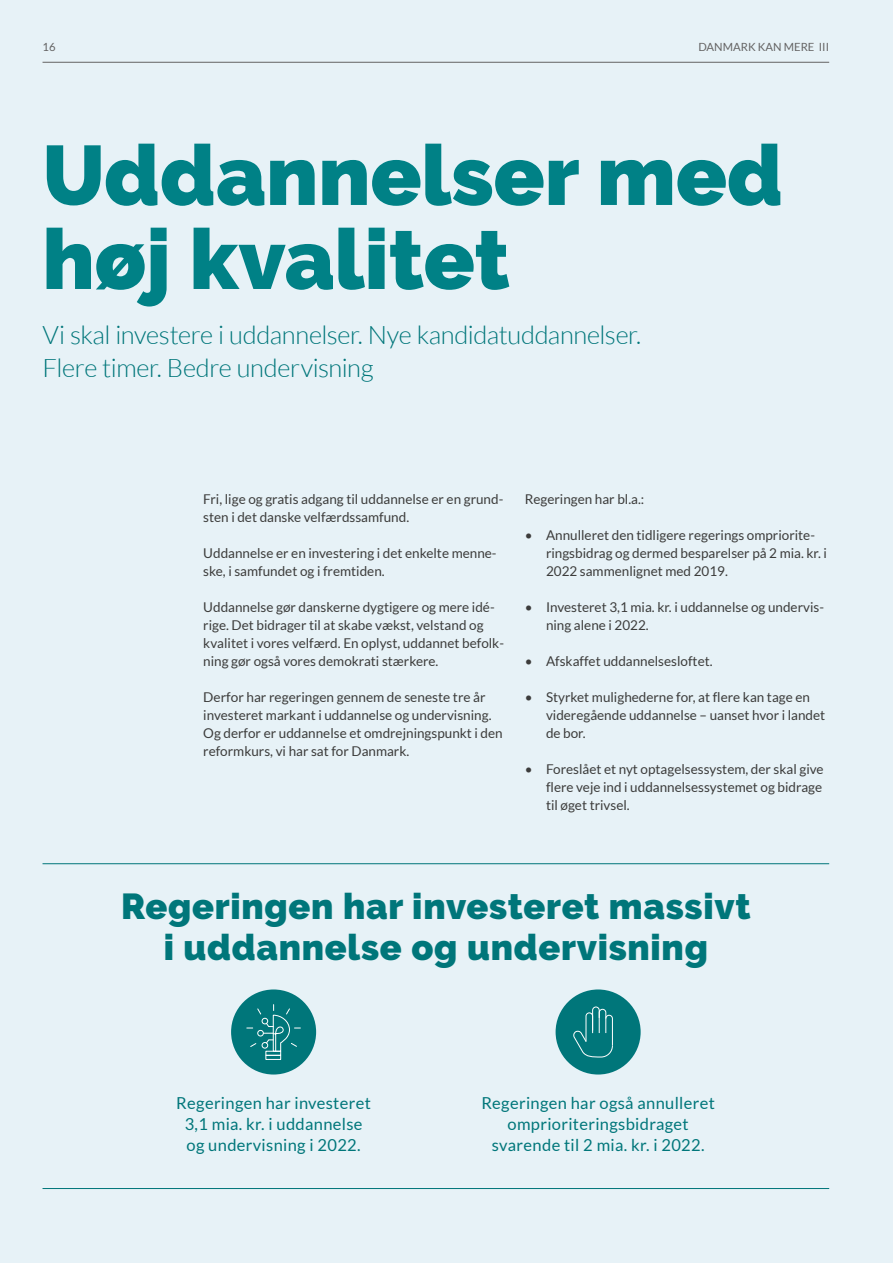
<style>
.page{position:relative;width:893px;height:1263px;background:#e7f2f7}
.page>*{position:absolute;margin:0;border:0;box-sizing:border-box;transform-origin:0 0}
.t1{font:900 84px/84px "Raleway";color:#008186}
.t2{font:900 36px/40.5px "Raleway";letter-spacing:.02em;color:#00767a;text-align:center}
.t3{font:300 25.5px/33px "Lato";letter-spacing:-.015em;color:#00767a}
.t4{font:16.5px/21px "Lato";letter-spacing:.02em;color:#00767a;text-align:center}
.t5{font:13.5px/18px "Lato";color:#3c3c3b}
.t6{font:11.25px "Lato";color:#646363}
</style>
<div class="page">
<hr style="left:43px;top:863px;width:786px;height:1px;background:#00767a">
<hr style="left:43px;top:1188px;width:786px;height:1px;background:#00767a">
<hr style="left:43px;top:62px;width:786px;height:1px;background:#646363">
<div style="left:231px;top:989px;width:85px;height:85px;background:#00767a;border-radius:50%"></div>
<div style="left:265px;top:1055px;width:16px;height:5px;border:1px solid #fff"></div>
<div style="left:265px;top:1051px;width:16px;height:5px;border:1px solid #fff"></div>
<svg style="left:247px;top:1004px;width:53px;height:48px"></svg>
<div style="left:556px;top:989px;width:85px;height:85px;background:#00767a;border-radius:50%"></div>
<svg style="left:573px;top:1006px;width:40px;height:52px"></svg>
<p class="t6" style="left:43px;top:41px;width:15px">16</p>
<p class="t6" style="left:698px;top:41px;width:132px">DANMARK KAN MERE III</p>
<h1 class="t1" style="left:43px;top:134px;width:742px">Uddannelser med høj kvalitet</h1>
<h3 class="t3" style="left:43px;top:318px;width:600px">Vi skal investere i uddannelser. Nye kandidatuddannelser.<br>Flere timer. Bedre undervisning</h3>
<p class="t5" style="left:203px;top:490px;width:302px">Fri, lige og gratis adgang til uddannelse er en grund&shy;sten i det danske velfærdssamfund.</p>
<p class="t5" style="left:203px;top:544px;width:295px">Uddannelse er en investering i det enkelte menne&shy;ske, i samfundet og i fremtiden.</p>
<p class="t5" style="left:203px;top:598px;width:302px">Uddannelse gør danskerne dygtigere og mere idé&shy;rige. Det bidrager til at skabe vækst, velstand og kvalitet i vores velfærd. En oplyst, uddannet befolk&shy;ning gør også vores demokrati stærkere.</p>
<p class="t5" style="left:203px;top:688px;width:301px">Derfor har regeringen gennem de seneste tre år investeret markant i uddannelse og undervisning.<br>Og derfor er uddannelse et omdrejningspunkt i den reformkurs, vi har sat for Danmark.</p>
<p class="t5" style="left:525px;top:490px;width:121px">Regeringen har bl.a.:</p>
<p class="t5" style="left:546px;top:526px;width:283px;text-indent:-21px">• Annulleret den tidligere regerings ompriorite&shy;ringsbidrag og dermed besparelser på 2 mia. kr. i<br>2022 sammenlignet med 2019.</p>
<p class="t5" style="left:546px;top:598px;width:280px;text-indent:-21px">• Investeret 3,1 mia. kr. i uddannelse og undervis&shy;ning alene i 2022.</p>
<p class="t5" style="left:525px;top:652px;width:189px">• Afskaffet uddannelsesloftet.</p>
<p class="t5" style="left:546px;top:688px;width:281px;text-indent:-21px">• Styrket mulighederne for, at flere kan tage en videregående uddannelse – uanset hvor i landet de bor.</p>
<p class="t5" style="left:546px;top:760px;width:279px;text-align:justify;text-indent:-21px">• Foreslået et nyt optagelsessystem, der skal give flere veje ind i uddannelsessystemet og bidrage til øget trivsel.</p>
<h2 class="t2" style="left:121px;top:886px;width:631px">Regeringen har investeret massivt i uddannelse og undervisning</h2>
<p class="t4" style="left:176px;top:1092px;width:196px">Regeringen har investeret<br>3,1 mia. kr. i uddannelse og undervisning i 2022.</p>
<p class="t4" style="left:481px;top:1092px;width:235px">Regeringen har også annulleret omprioriteringsbidraget svarende til 2 mia. kr. i 2022.</p>
</div>
